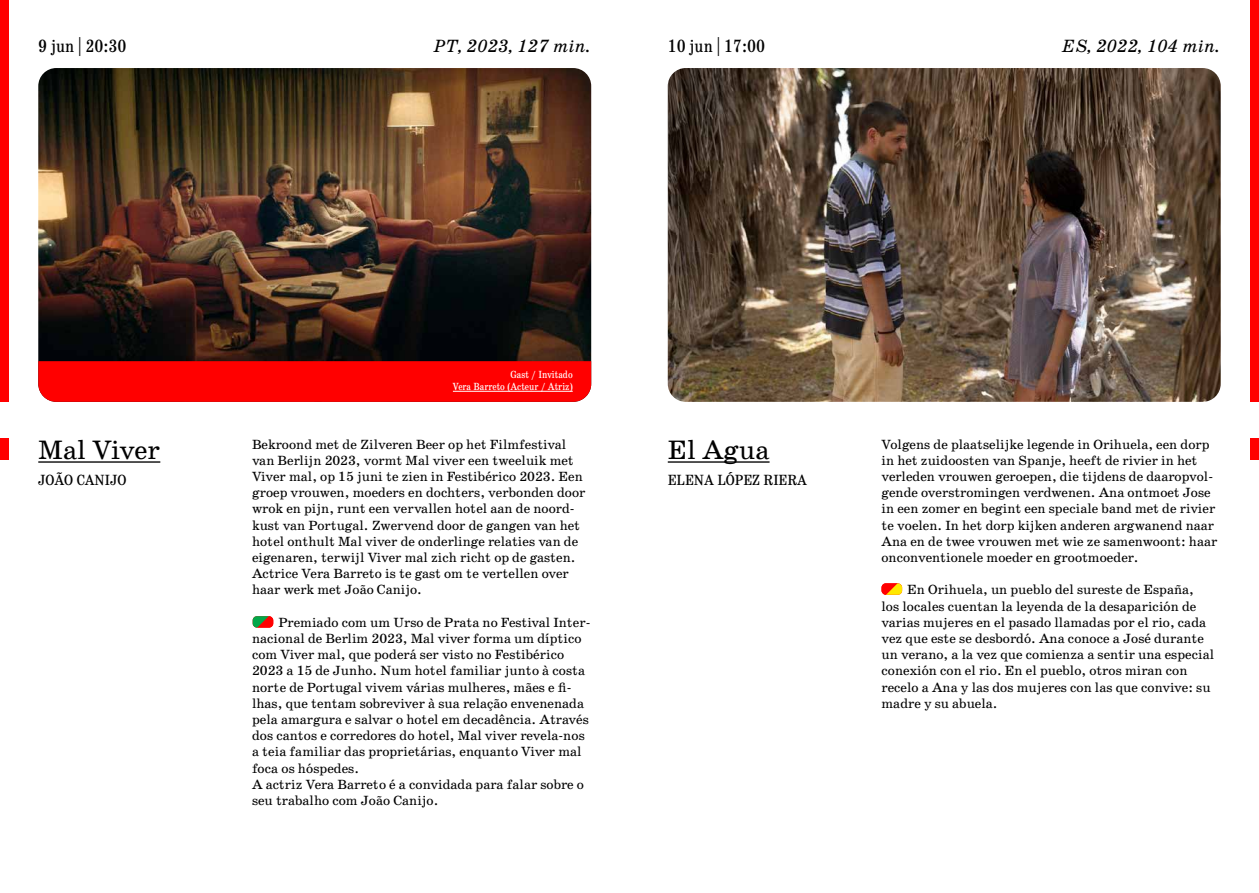
<style>
.page{position:relative;width:1259px;height:893px;background:#fff}
.page>*{position:absolute;margin:0;border:0;box-sizing:border-box;transform-origin:0 0}
.t1{font:27px "School";color:#000}
.t2{font:italic 18px "School";color:#000}
.t3{font:condensed 18px "School";color:#000}
.t4{font:condensed 15px "School";color:#000}
.t5{font:13.5px/16.2px "School";color:#000}
.t6{font:condensed 10.5px/12.6px "School";color:#fff;text-align:right}
</style>
<div class="page">
<div style="left:0;top:0;width:9px;height:402px;background:#f00"></div>
<div style="left:1250px;top:0;width:9px;height:402px;background:#f00"></div>
<img style="left:38px;top:68px;width:553px;height:293px">
<hr style="left:38px;top:461px;width:122px;height:2px;background:#000">
<img style="left:668px;top:68px;width:552px;height:334px">
<hr style="left:668px;top:461px;width:101px;height:2px;background:#000">
<div style="left:0;top:438px;width:9px;height:21px;background:#f00"></div>
<div style="left:1250px;top:438px;width:9px;height:21px;background:#f00"></div>
<svg style="left:253px;top:616px;width:20px;height:12px"></svg>
<svg style="left:881px;top:583px;width:21px;height:12px"></svg>
<div style="left:38px;top:361px;width:553px;height:41px;background:#f00"></div>
<hr style="left:453px;top:391px;width:120px;height:1px;background:#fff">
<h2 class="t3" style="left:38px;top:36px;width:90px">9 jun | 20:30</h2>
<h2 class="t2" style="left:433px;top:36px;width:160px">PT, 2023, 127 min.</h2>
<h2 class="t3" style="left:668px;top:36px;width:99px">10 jun | 17:00</h2>
<h2 class="t2" style="left:1061px;top:36px;width:161px">ES, 2022, 104 min.</h2>
<p class="t6" style="left:453px;top:368px;width:121px">Gast / Invitado<br>Vera Barreto (Acteur / Atriz)</p>
<h1 class="t1" style="left:38px;top:434px;width:124px">Mal Viver</h1>
<p class="t5" style="left:252px;top:436px;width:335px">Bekroond met de Zilveren Beer op het Filmfestival van Berlijn 2023, vormt Mal viver een tweeluik met Viver mal, op 15 juni te zien in Festibérico 2023. Een groep vrouwen, moeders en dochters, verbonden door wrok en pijn, runt een vervallen hotel aan de noord&shy;kust van Portugal. Zwervend door de gangen van het hotel onthult Mal viver de onderlinge relaties van de eigenaren, terwijl Viver mal zich richt op de gasten.<br>Actrice Vera Barreto is te gast om te vertellen over haar werk met João Canijo.</p>
<p class="t5" style="left:252px;top:614px;width:340px;text-indent:26px">Premiado com um Urso de Prata no Festival Inter&shy;nacional de Berlim 2023, Mal viver forma um díptico com Viver mal, que poderá ser visto no Festibérico 2023 a 15 de Junho. Num hotel familiar junto à costa norte de Portugal vivem várias mulheres, mães e fi&shy;lhas, que tentam sobreviver à sua relação envenenada pela amargura e salvar o hotel em decadência. Através dos cantos e corredores do hotel, Mal viver revela-nos a teia familiar das proprietárias, enquanto Viver mal foca os hóspedes.<br>A actriz Vera Barreto é a convidada para falar sobre o seu trabalho com João Canijo.</p>
<p class="t4" style="left:38px;top:471px;width:90px">JOÃO CANIJO</p>
<h1 class="t1" style="left:668px;top:434px;width:103px">El Agua</h1>
<p class="t5" style="left:881px;top:436px;width:337px">Volgens de plaatselijke legende in Orihuela, een dorp in het zuidoosten van Spanje, heeft de rivier in het verleden vrouwen geroepen, die tijdens de daaropvol&shy;gende overstromingen verdwenen. Ana ontmoet Jose in een zomer en begint een speciale band met de rivier te voelen. In het dorp kijken anderen argwanend naar Ana en de twee vrouwen met wie ze samenwoont: haar onconventionele moeder en grootmoeder.</p>
<p class="t5" style="left:881px;top:582px;width:334px;text-indent:26px">En Orihuela, un pueblo del sureste de España, los locales cuentan la leyenda de la desaparición de varias mujeres en el pasado llamadas por el rio, cada vez que este se desbordó. Ana conoce a José durante un verano, a la vez que comienza a sentir una especial conexión con el rio. En el pueblo, otros miran con recelo a Ana y las dos mujeres con las que convive: su madre y su abuela.</p>
<p class="t4" style="left:668px;top:471px;width:141px">ELENA LÓPEZ RIERA</p>
</div>
